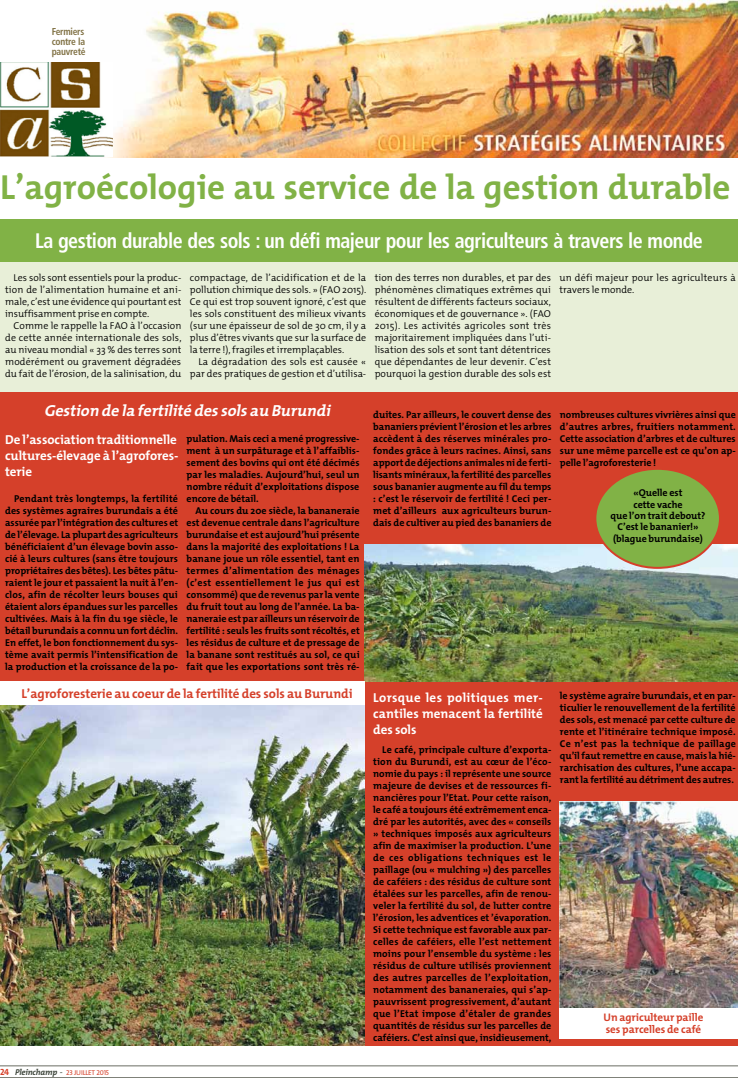
<style>
.page{position:relative;width:738px;height:1078px;background:#fff}
.page>*{position:absolute;margin:0;border:0;box-sizing:border-box;transform-origin:0 0}
.t1{font:700 35px "The Mix";color:#81b246}
.t2{font:700 condensed 21px "Frutiger LT Std";letter-spacing:-.025em;color:#fff;scale:.95 1}
.t3{font:italic 700 16px "The Mix";color:#fff}
.t4{font:700 13px/16px "The Mix";letter-spacing:-.005em;color:#fff}
.t5{font:700 13px "The Mix";letter-spacing:-.005em;color:#d5402a}
.t6{font:700 11px/12px "The Mix";letter-spacing:-.005em;color:#d5402a}
.t7{font:700 10px/12px "The Mix";letter-spacing:.005em;color:#000;text-align:justify}
.t8{font:300 10px/12px "The Mix";color:#000;text-align:justify}
.t9{font:700 condensed 10px/10px "Frutiger LT Std";letter-spacing:-.025em;color:#817245;scale:.95 1}
.t10{font:7px "The Mix Caps";letter-spacing:-.025em;color:#d5402a}
.s1{font-family:"The Mix Bold Caps";font-size:9px}
.s2{font-family:"The Mix";font-weight:700;font-style:italic;font-size:8.5px;color:#3e463c}
.s3{font-size:9px;color:#3e463c}
</style>
<div class="page">
<div style="left:0;top:392px;width:737px;height:653px;background:#d5402a"></div>
<div style="left:0;top:243px;width:737px;height:149px;background:#e8efd8"></div>
<hr style="left:0;top:1065px;width:737px;height:1px;background:#6b6e64">
<hr style="left:0;top:1076px;width:737px;height:1px;background:#6b6e64">
<img style="left:112px;top:0;width:625px;height:157px">
<img style="left:0;top:62px;width:112px;height:95px">
<div style="left:0;top:219px;width:737px;height:43px;background:#81b246"></div>
<img style="left:364px;top:544px;width:373px;height:137px">
<img style="left:0;top:704px;width:364px;height:341px">
<img style="left:559px;top:801px;width:178px;height:206px">
<div style="left:0;top:681px;width:364px;height:23px;background:#fff"></div>
<div style="left:595px;top:468px;width:124px;height:99px;background:#81b246;border-radius:50%"></div>
<div style="left:594px;top:467px;width:126px;height:101px;border:2px solid #d5402a;border-radius:50%"></div>
<div style="left:559px;top:1007px;width:178px;height:30px;background:#fff"></div>
<p class="t9" style="left:52px;top:27px;width:37px">Fermiers contre la pauvreté</p>
<h1 class="t1" style="left:0;top:158px;width:731px">L’agroécologie au service de la gestion durable</h1>
<h2 class="t2" style="left:35px;top:228px;width:704px">La gestion durable des sols : un défi majeur pour les agriculteurs à travers le monde</h2>
<p class="t8" style="left:5px;top:272px;width:178px;text-indent:9px">Les sols sont essentiels pour la produc&shy;tion de l’alimentation humaine et ani&shy;male, c’est une évidence qui pourtant est insuffisamment prise en compte.</p>
<p class="t8" style="left:5px;top:320px;width:178px;text-indent:8px">Comme le rappelle la FAO à l’occasion de cette année internationale des sols, au niveau mondial « 33 % des terres sont modérément ou gravement dégradées du fait de l’érosion, de la salinisation, du</p>
<p class="t8" style="left:190px;top:272px;width:178px">compactage, de l’acidification et de la pollution chimique des sols. » (FAO 2015).<br>Ce qui est trop souvent ignoré, c’est que les sols constituent des milieux vivants (sur une épaisseur de sol de 30 cm, il y a plus d’êtres vivants que sur la surface de la terre !), fragiles et irremplaçables.</p>
<p class="t8" style="left:190px;top:356px;width:178px;text-align:right">La dégradation des sols est causée « par des pratiques de gestion et d’utilisa-</p>
<p class="t8" style="left:374px;top:272px;width:178px">tion des terres non durables, et par des phénomènes climatiques extrêmes qui résultent de différents facteurs sociaux, économiques et de gouvernance ». (FAO 2015). Les activités agricoles sont très majoritairement impliquées dans l’uti&shy;lisation des sols et sont tant détentrices que dépendantes de leur devenir. C’est pourquoi la gestion durable des sols est</p>
<p class="t8" style="left:559px;top:272px;width:178px">un défi majeur pour les agriculteurs à travers le monde.</p>
<h3 class="t3" style="left:44px;top:397px;width:292px">Gestion dela fertilitédessolsau Burundi</h3>
<h3 class="t4" style="left:5px;top:431px;width:175px">De l’association traditionnelle cultures-élevage à l’agrofores&shy;terie</h3>
<p class="t7" style="left:186px;top:432px;width:174px">pulation. Mais ceci a mené progressive&shy;ment à un surpâturage et à l’affaiblis&shy;sement des bovins qui ont été décimés par les maladies. Aujourd’hui, seul un nombre réduit d’exploitations dispose encore de bétail.</p>
<p class="t7" style="left:186px;top:504px;width:174px;text-indent:9px">Au cours du 20e siècle, la bananeraie est devenue centrale dans l’agriculture burundaise et est aujourd’hui présente dans la majorité des exploitations ! La banane joue un rôle essentiel, tant en termes d’alimentation des ménages (c’est essentiellement le jus qui est consommé) que de revenus par la vente du fruit tout au long de l’année. La ba&shy;naneraie est par ailleurs un réservoir de fertilité : seuls les fruits sont récoltés, et les résidus de culture et de pressage de la banane sont restitués au sol, ce qui fait que les exportations sont très ré-</p>
<p class="t7" style="left:5px;top:492px;width:174px;text-indent:9px">Pendant très longtemps, la fertilité des systèmes agraires burundais a été assurée par l’intégration des cultures et de l’élevage. La plupart des agriculteurs bénéficiaient d’un élevage bovin asso&shy;cié à leurs cultures (sans être toujours propriétaires des bêtes). Les bêtes pâtu&shy;raient le jour et passaient la nuit à l’en&shy;clos, afin de récolter leurs bouses qui étaient alors épandues sur les parcelles cultivées. Mais à la fin du 19e siècle, le bétail burundais a connu un fort déclin.<br>En effet, le bon fonctionnement du sys&shy;tème avait permis l’intensification de la production et la croissance de la po-</p>
<h3 class="t5" style="left:21px;top:682px;width:332px">L’agroforesterie au coeur de la fertilité des sols au Burundi</h3>
<p class="t10" style="left:0;top:1065px;width:111px"><span class="s1">24</span> <span class="s2">pleinchamp</span> <span class="s3">-</span> 23 juillet 2015</p>
<p class="t7" style="left:373px;top:408px;width:180px">duites. Par ailleurs, le couvert dense des bananiers prévient l’érosion et les arbres accèdent à des réserves minérales pro&shy;fondes grâce à leurs racines. Ainsi, sans apport de déjections animales ni de ferti&shy;lisants minéraux, la fertilité des parcelles sous bananier augmente au fil du temps : c’est le réservoir de fertilité ! Ceci per&shy;met d’ailleurs aux agriculteurs burun&shy;dais de cultiver au pied des bananiers de</p>
<p class="t7" style="left:559px;top:408px;width:177px">nombreuses cultures vivrières ainsi que d’autres arbres, fruitiers notamment.<br>Cette association d’arbres et de cultures sur une même parcelle est ce qu’on ap&shy;pelle l’agroforesterie !</p>
<p class="t7" style="left:610px;top:487px;width:96px;line-height:11.3px;text-align:center">«Quelle est<br>cette vache<br>que l’on trait debout?<br>C’est le bananier!» (blague burundaise)</p>
<h3 class="t4" style="left:373px;top:688px;width:171px;text-align:justify">Lorsque les politiques mer&shy;cantiles menacent la fertilité des sols</h3>
<p class="t7" style="left:373px;top:742px;width:180px;text-indent:9px">Le café, principale culture d’exporta&shy;tion du Burundi, est au cœur de l’éco&shy;nomie du pays : il représente une source majeure de devises et de ressources fi&shy;nancières pour l’Etat. Pour cette raison, le café a toujours été extrêmement enca&shy;dré par les autorités, avec des « conseils » techniques imposés aux agriculteurs afin de maximiser la production. L’une de ces obligations techniques est le paillage (ou « mulching ») des parcelles de caféiers : des résidus de culture sont étalées sur les parcelles, afin de renou&shy;veler la fertilité du sol, de lutter contre l’érosion, les adventices et ’évaporation.<br>Si cette technique est favorable aux par&shy;celles de caféiers, elle l’est nettement moins pour l’ensemble du système : les résidus de culture utilisés proviennent des autres parcelles de l’exploitation, notamment des bananeraies, qui s’ap&shy;pauvrissent progressivement, d’autant que l’Etat impose d’étaler de grandes quantités de résidus sur les parcelles de caféiers. C’est ainsi que, insidieusement,</p>
<p class="t7" style="left:559px;top:689px;width:177px">le système agraire burundais, et en par&shy;ticulier le renouvellement de la fertilité des sols, est menacé par cette culture de rente et l’itinéraire technique imposé.<br>Ce n’est pas la technique de paillage qu’il faut remettre en cause, mais la hié&shy;rarchisation des cultures, l’une accapa&shy;rant la fertilité au détriment des autres.</p>
<p class="t6" style="left:603px;top:1010px;width:101px">Un agriculteur paille ses parcelles de café</p>
</div>
